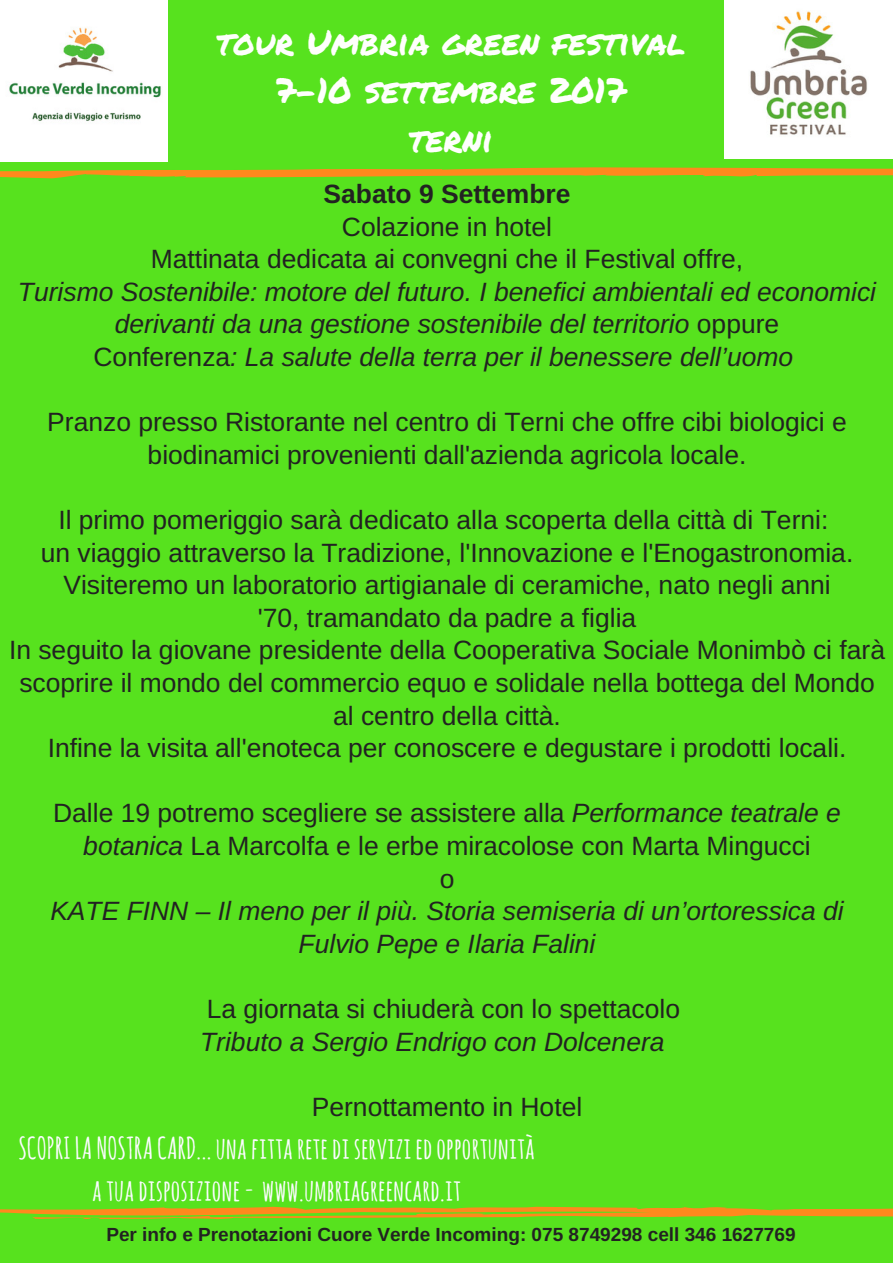
<style>
.page{position:relative;width:893px;height:1263px;background:#fff}
.page>*{position:absolute;margin:0;border:0;box-sizing:border-box;transform-origin:0 0}
.t1{font:34.65px/48.3px "Permanent Marker";color:#fefffc;text-align:center}
.t2{font:700 29.7px/41.5px "Amatic SC";color:#fbfcff;text-align:center}
.t3{font:26.4px/32.5px "Arimo";color:#222;text-align:center}
.t4{font:italic 26.4px/32.5px "Arimo";color:#222;text-align:center}
.t5{font:700 26.4px "Arimo";color:#222}
.t6{font:700 19.05px "Arimo";color:#222}
.s1{font-style:normal}
.s2{font-style:italic}
</style>
<div class="page">
<div style="left:0;top:0;width:892px;height:1262px;background:#57e21e"></div>
<img style="left:0;top:0;width:167px;height:162px">
<svg style="left:0;top:1206px;width:892px;height:13px"></svg>
<svg style="left:0;top:167px;width:892px;height:11px"></svg>
<img style="left:724px;top:0;width:168px;height:158px">
<h1 class="t1" style="left:216px;top:17px;width:470px">tour Umbria green festival<br>7-10 settembre 2017<br>terni</h1>
<p class="t5" style="left:323px;top:179px;width:248px">Sabato 9 Settembre</p>
<p class="t3" style="left:151px;top:210px;width:593px">Colazione in hotel<br>Mattinata dedicata ai convegni che il Festival offre,</p>
<p class="t4" style="left:18px;top:275px;width:859px">Turismo Sostenibile: motore del futuro. I benefici ambientali ed economici derivanti da una gestione sostenibile del territorio <span class="s1">oppure<br>Conferenza</span>: La salute della terra per il benessere dell’uomo</p>
<p class="t3" style="left:47px;top:406px;width:801px">Pranzo presso Ristorante nel centro di Terni che offre cibi biologici e biodinamici provenienti dall'azienda agricola locale.</p>
<p class="t3" style="left:9px;top:503px;width:877px">Il primo pomeriggio sarà dedicato alla scoperta della città di Terni:<br>un viaggio attraverso la Tradizione, l'Innovazione e l'Enogastronomia.<br>Visiteremo un laboratorio artigianale di ceramiche, nato negli anni<br>'70, tramandato da padre a figlia<br>In seguito la giovane presidente della Cooperativa Sociale Monimbò ci farà scoprire il mondo del commercio equo e solidale nella bottega del Mondo al centro della città.<br>Infine la visita all'enoteca per conoscere e degustare i prodotti locali.</p>
<p class="t3" style="left:53px;top:797px;width:789px">Dalle 19 potremo scegliere se assistere alla <span class="s2">Performance teatrale e botanica</span> La Marcolfa e le erbe miracolose con Marta Mingucci<br>o</p>
<p class="t4" style="left:50px;top:895px;width:794px">KATE FINN – Il meno per il più. Storia semiseria di un’ortoressica di<br>Fulvio Pepe e Ilaria Falini</p>
<p class="t3" style="left:207px;top:992px;width:475px">La giornata si chiuderà con lo spettacolo</p>
<p class="t4" style="left:200px;top:1025px;width:466px">Tributo a Sergio Endrigo con Dolcenera</p>
<p class="t3" style="left:312px;top:1090px;width:272px">Pernottamento in Hotel</p>
<p class="t2" style="left:18px;top:1127px;width:518px">SCOPRI LANOSTRACARD...unafittaretedi servizi edopportunità atuadisposizione- www.umbriagreencard.it</p>
<p class="t6" style="left:106px;top:1223px;width:690px">Per info e Prenotazioni Cuore Verde Incoming: 075 8749298 cell 346 1627769</p>
</div>
